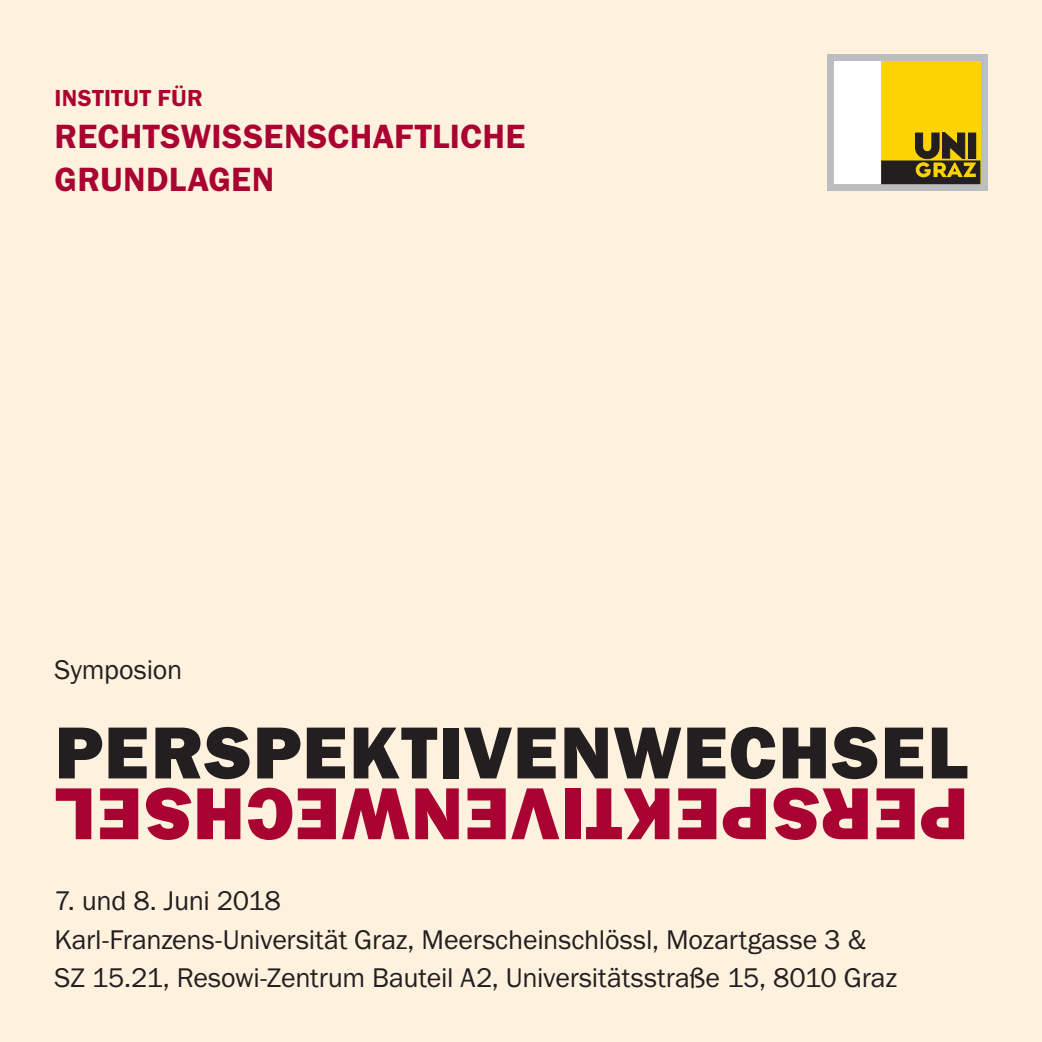
<style>
.page{position:relative;width:1042px;height:1042px;background:#fef2df}
.page>*{position:absolute;margin:0;border:0;box-sizing:border-box;transform-origin:0 0}
.t1{font:76.12px "Franklin Gothic URW Hea";letter-spacing:.02em;color:#231f20}
.t2{font:76.12px "Franklin Gothic URW Hea";letter-spacing:.02em;color:#a90332}
.t3{font:34.82px/43.1px "Franklin Gothic URW Dem";letter-spacing:.01em;color:#a90332}
.t4{font:28px/38.5px "Franklin Gothic URW Boo";letter-spacing:-.01em;color:#231f20}
.t5{font:23.97px "Franklin Gothic URW Dem";letter-spacing:.015em;color:#a90332}
</style>
<div class="page">
<div style="left:827px;top:55px;width:160px;height:136px;background:#bcbdc0"></div>
<div style="left:834px;top:62px;width:47px;height:122px;background:#fff"></div>
<div style="left:881px;top:62px;width:99px;height:122px;background:#fed304"></div>
<svg style="left:881px;top:132px;width:99px;height:52px"></svg>
<p class="t5" style="left:55px;top:83px;width:150px">INSTITUT FÜR</p>
<p class="t3" style="left:55px;top:114px;width:472px">RECHTSWISSENSCHAFTLICHE<br>GRUNDLAGEN</p>
<p class="t4" style="left:55px;top:649px;width:129px">Symposion</p>
<h1 class="t1" style="left:55px;top:703px;width:915px">PERSPEKTIVENWECHSEL</h1>
<h1 class="t2" style="left:968px;top:863px;width:915px;rotate:-180deg">PERSPEKTIVENWECHSEL</h1>
<p class="t4" style="left:55px;top:881px;width:844px">7. und 8. Juni 2018<br>Karl-Franzens-Universität Graz, Meerscheinschlössl, Mozartgasse 3 &amp;<br>SZ 15.21, Resowi-Zentrum Bauteil A2, Universitätsstraße 15, 8010 Graz</p>
</div>
